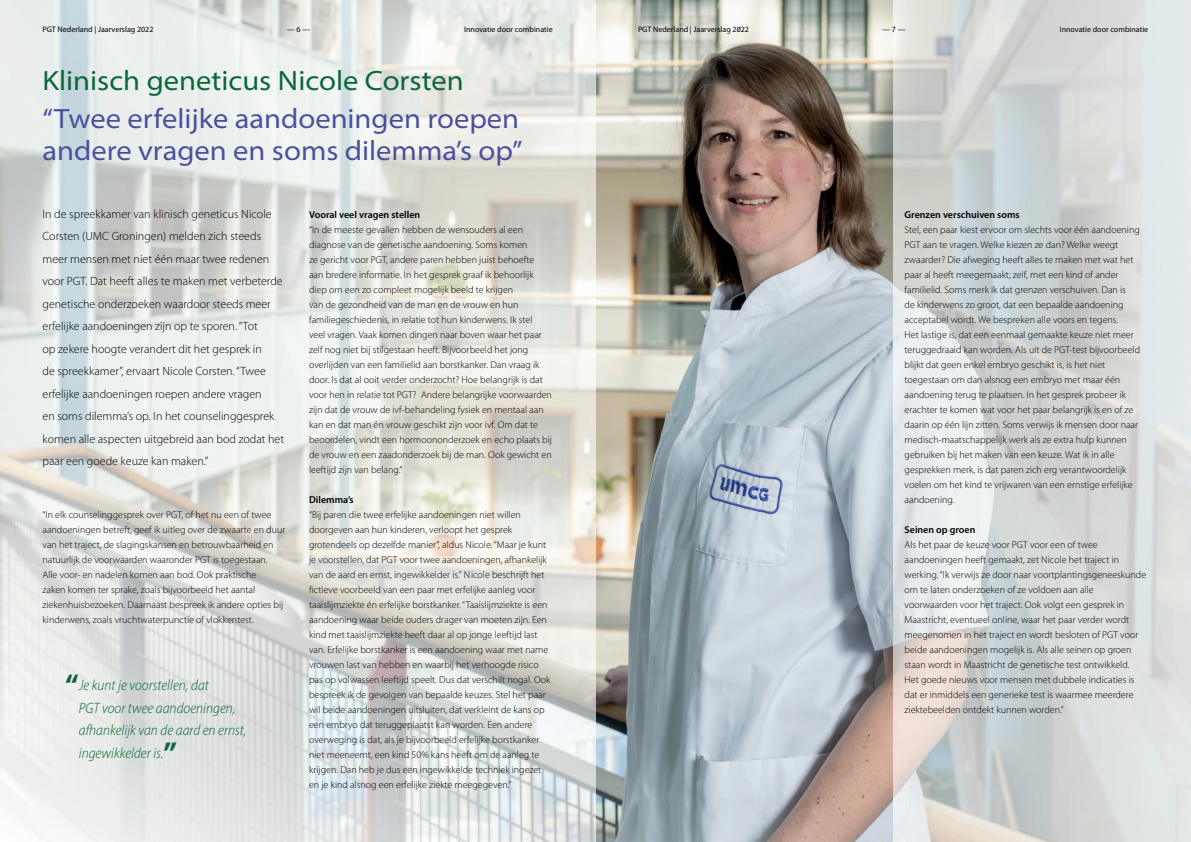
<style>
.page{position:relative;width:1191px;height:842px;background:#fff}
.page>*{position:absolute;margin:0;border:0;box-sizing:border-box;transform-origin:0 0}
.t1{font:semi-expanded 28px/32px "Myriad Pro";color:#48509d}
.t2{font:semi-expanded 28px "Myriad Pro";color:#0a6638}
.t3{font:italic 300 semi-condensed 15px/22.5px "Myriad Pro";color:#0a6638}
.t4{font:300 12px/22.5px "Myriad Pro";color:#000001}
.t5{font:300 10px/15px "Myriad Pro";color:#000001}
.t6{font:600 10px "Myriad Pro";color:#000001}
.t7{font:8px "Myriad Pro";color:#000001}
.s1{font-weight:700;font-style:normal;font-stretch:normal;font-size:30px}
</style>
<div class="page">
<img style="left:0;top:0;width:1191px;height:842px">
<p class="t7" style="left:43px;top:24px;width:112px">PGT Nederland | Jaarverslag 2022</p>
<p class="t7" style="left:287px;top:24px;width:25px">— 6 —</p>
<p class="t7" style="left:464px;top:24px;width:90px">Innovatie door combinatie</p>
<p class="t7" style="left:638px;top:24px;width:112px">PGT Nederland | Jaarverslag 2022</p>
<p class="t7" style="left:882px;top:24px;width:25px">— 7 —</p>
<p class="t7" style="left:1059px;top:24px;width:90px">Innovatie door combinatie</p>
<h1 class="t2" style="left:43px;top:63px;width:423px">Klinisch geneticus Nicole Corsten</h1>
<h1 class="t1" style="left:43px;top:102px;width:481px">“Twee erfelijke aandoeningen roepen andere vragen en soms dilemma’s op”</h1>
<p class="t4" style="left:43px;top:202px;width:243px">In de spreekkamer van klinisch geneticus Nicole Corsten (UMC Groningen) melden zich steeds meer mensen met niet één maar twee redenen voor PGT. Dat heeft alles te maken met verbeterde genetische onderzoeken waardoor steeds meer erfelijke aandoeningen zijn op te sporen. “Tot<br>op zekere hoogte verandert dit het gesprek in<br>de spreekkamer”, ervaart Nicole Corsten. “Twee erfelijke aandoeningen roepen andere vragen<br>en soms dilemma’s op. In het counselinggesprek komen alle aspecten uitgebreid aan bod zodat het paar een goede keuze kan maken.”</p>
<p class="t5" style="left:43px;top:507px;width:244px">“In elk counselinggesprek over PGT, of het nu een of twee aandoeningen betreft, geef ik uitleg over de zwaarte en duur van het traject, de slagingskansen en betrouwbaarheid en natuurlijk de voorwaarden waaronder PGT is toegestaan.<br>Alle voor- en nadelen komen aan bod. Ook praktische<br>zaken komen ter sprake, zoals bijvoorbeeld het aantal ziekenhuisbezoeken. Daarnaast bespreek ik andere opties bij kinderwens, zoals vruchtwaterpunctie of vlokkentest.</p>
<h2 class="t3" style="left:79px;top:674px;width:169px;text-indent:-14px"><span class="s1">“</span> Je kunt je voorstellen, dat<br>PGT voor twee aandoeningen, afhankelijk van de aard en ernst, ingewikkelder is.<span class="s1">”</span></h2>
<p class="t6" style="left:309px;top:208px;width:113px">Vooral veel vragen stellen</p>
<p class="t5" style="left:309px;top:222px;width:244px">“In de meeste gevallen hebben de wensouders al een diagnose van de genetische aandoening. Soms komen<br>ze gericht voor PGT, andere paren hebben juist behoefte<br>aan bredere informatie. In het gesprek graaf ik behoorlijk diep om een zo compleet mogelijk beeld te krijgen<br>van de gezondheid van de man en de vrouw en hun familiegeschiedenis, in relatie tot hun kinderwens. Ik stel<br>veel vragen. Vaak komen dingen naar boven waar het paar zelf nog niet bij stilgestaan heeft. Bijvoorbeeld het jong overlijden van een familielid aan borstkanker. Dan vraag ik door. Is dat al ooit verder onderzocht? Hoe belangrijk is dat voor hen in relatie tot PGT? Andere belangrijke voorwaarden zijn dat de vrouw de ivf-behandeling fysiek en mentaal aan kan en dat man én vrouw geschikt zijn voor ivf. Om dat te beoordelen, vindt een hormoononderzoek en echo plaats bij de vrouw en een zaadonderzoek bij de man. Ook gewicht en leeftijd zijn van belang.”</p>
<p class="t6" style="left:309px;top:493px;width:46px">Dilemma’s</p>
<p class="t5" style="left:309px;top:507px;width:243px">“Bij paren die twee erfelijke aandoeningen niet willen doorgeven aan hun kinderen, verloopt het gesprek grotendeels op dezelfde manier”, aldus Nicole. “Maar je kunt je voorstellen, dat PGT voor twee aandoeningen, afhankelijk van de aard en ernst, ingewikkelder is.” Nicole beschrijft het fictieve voorbeeld van een paar met erfelijke aanleg voor taaislijmziekte én erfelijke borstkanker. “Taaislijmziekte is een aandoening waar beide ouders drager van moeten zijn. Een kind met taaislijmziekte heeft daar al op jonge leeftijd last van. Erfelijke borstkanker is een aandoening waar met name vrouwen last van hebben en waarbij het verhoogde risico pas op volwassen leeftijd speelt. Dus dat verschilt nogal. Ook bespreek ik de gevolgen van bepaalde keuzes. Stel het paar wil beide aandoeningen uitsluiten, dat verkleint de kans op een embryo dat teruggeplaatst kan worden. Een andere overweging is dat, als je bijvoorbeeld erfelijke borstkanker niet meeneemt, een kind 50% kans heeft om de aanleg te krijgen. Dan heb je dus een ingewikkelde techniek ingezet en je kind alsnog een erfelijke ziekte meegegeven.”</p>
<p class="t6" style="left:904px;top:208px;width:117px">Grenzen verschuiven soms</p>
<p class="t5" style="left:904px;top:222px;width:237px">Stel, een paar kiest ervoor om slechts voor één aandoening PGT aan te vragen. Welke kiezen ze dan? Welke weegt zwaarder? Die afweging heeft alles te maken met wat het paar al heeft meegemaakt; zelf, met een kind of ander familielid. Soms merk ik dat grenzen verschuiven. Dan is<br>de kinderwens zo groot, dat een bepaalde aandoening acceptabel wordt. We bespreken alle voors en tegens.<br>Het lastige is, dat een eenmaal gemaakte keuze niet meer teruggedraaid kan worden. Als uit de PGT-test bijvoorbeeld blijkt dat geen enkel embryo geschikt is, is het niet toegestaan om dan alsnog een embryo met maar één aandoening terug te plaatsen. In het gesprek probeer ik erachter te komen wat voor het paar belangrijk is en of ze daarin op één lijn zitten. Soms verwijs ik mensen door naar medisch-maatschappelijk werk als ze extra hulp kunnen gebruiken bij het maken van een keuze. Wat ik in alle gesprekken merk, is dat paren zich erg verantwoordelijk voelen om het kind te vrijwaren van een ernstige erfelijke aandoening.</p>
<p class="t6" style="left:904px;top:523px;width:72px">Seinen op groen</p>
<p class="t5" style="left:904px;top:537px;width:243px">Als het paar de keuze voor PGT voor een of twee aandoeningen heeft gemaakt, zet Nicole het traject in werking. “Ik verwijs ze door naar voortplantingsgeneeskunde om te laten onderzoeken of ze voldoen aan alle voorwaarden voor het traject. Ook volgt een gesprek in Maastricht, eventueel online, waar het paar verder wordt meegenomen in het traject en wordt besloten of PGT voor beide aandoeningen mogelijk is. Als alle seinen op groen staan wordt in Maastricht de genetische test ontwikkeld.<br>Het goede nieuws voor mensen met dubbele indicaties is dat er inmiddels een generieke test is waarmee meerdere ziektebeelden ontdekt kunnen worden.”</p>
</div>
